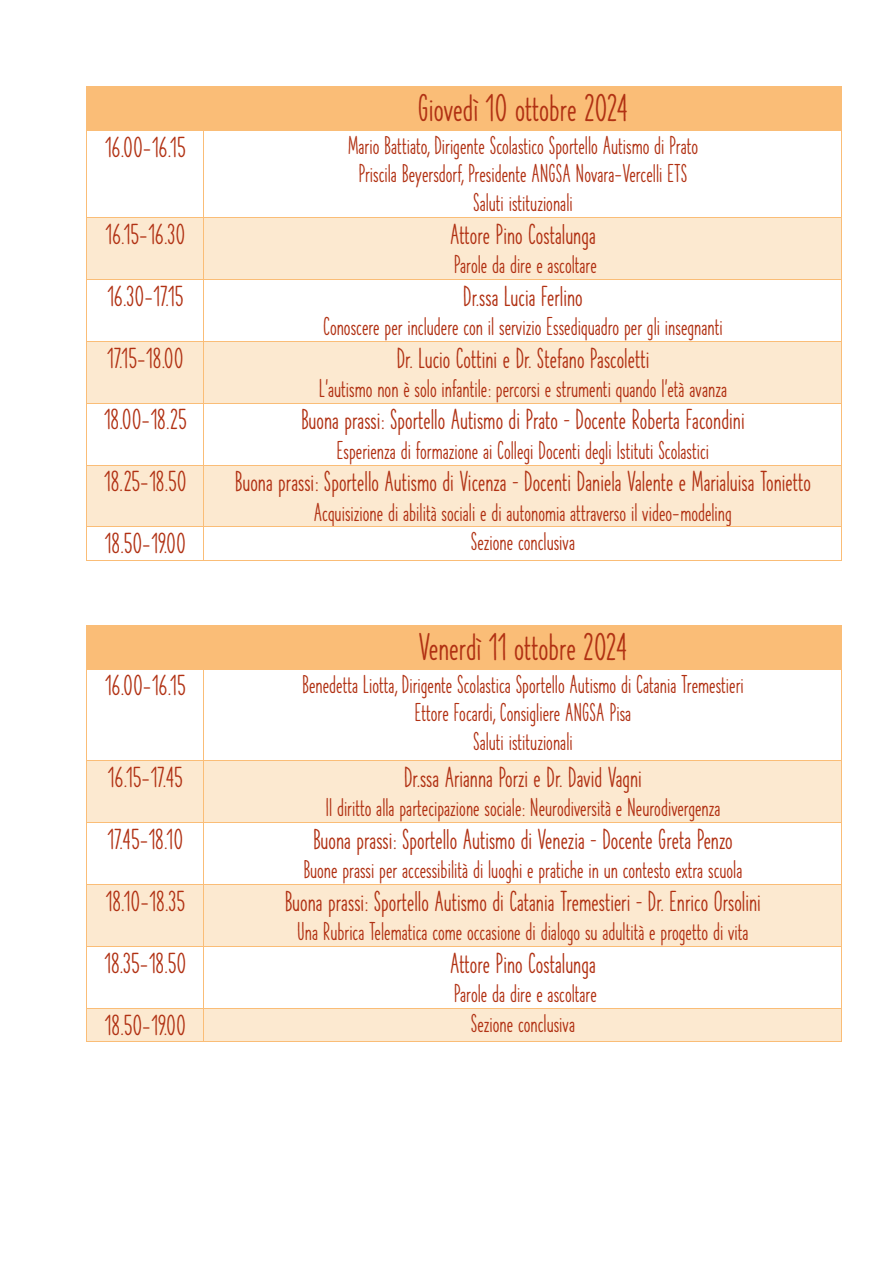
<style>
.page{position:relative;width:893px;height:1263px;background:#fff}
.page>*{position:absolute;margin:0;border:0;box-sizing:border-box;transform-origin:0 0}
.t1{font:900 36px "The Hand";color:#b13113}
.t2{font:900 27px "The Hand";color:#b13113}
.t3{font:900 24.15px/28.8px "The Hand";color:#b13113;text-align:center}
</style>
<div class="page">
<div style="left:87px;top:87px;width:117px;height:43px;background:#fabd77"></div>
<div style="left:204px;top:87px;width:637px;height:43px;background:#fabd77"></div>
<hr style="left:87px;top:86px;width:117px;height:1px;background:#fabd77">
<hr style="left:204px;top:86px;width:637px;height:1px;background:#fabd77">
<hr style="left:841px;top:87px;width:1px;height:43px;background:#fabd77">
<hr style="left:87px;top:130px;width:116px;height:1px;background:#fabd77">
<hr style="left:205px;top:130px;width:636px;height:1px;background:#fabd77">
<hr style="left:87px;top:131px;width:1px;height:86px;background:#fabd77">
<hr style="left:203px;top:131px;width:1px;height:86px;background:#fabd77">
<hr style="left:841px;top:131px;width:1px;height:86px;background:#fabd77">
<div style="left:87px;top:218px;width:116px;height:61px;background:#fce9d0"></div>
<div style="left:204px;top:218px;width:637px;height:61px;background:#fce9d0"></div>
<hr style="left:87px;top:217px;width:116px;height:1px;background:#fabd77">
<hr style="left:204px;top:217px;width:637px;height:1px;background:#fabd77">
<hr style="left:87px;top:218px;width:1px;height:61px;background:#fabd77">
<hr style="left:203px;top:218px;width:1px;height:61px;background:#fabd77">
<hr style="left:841px;top:218px;width:1px;height:61px;background:#fabd77">
<hr style="left:87px;top:279px;width:116px;height:1px;background:#fabd77">
<hr style="left:204px;top:279px;width:637px;height:1px;background:#fabd77">
<hr style="left:87px;top:280px;width:1px;height:61px;background:#fabd77">
<hr style="left:203px;top:280px;width:1px;height:61px;background:#fabd77">
<hr style="left:841px;top:280px;width:1px;height:61px;background:#fabd77">
<div style="left:87px;top:342px;width:116px;height:61px;background:#fce9d0"></div>
<div style="left:204px;top:342px;width:637px;height:61px;background:#fce9d0"></div>
<hr style="left:87px;top:341px;width:116px;height:1px;background:#fabd77">
<hr style="left:204px;top:341px;width:637px;height:1px;background:#fabd77">
<hr style="left:87px;top:342px;width:1px;height:61px;background:#fabd77">
<hr style="left:203px;top:342px;width:1px;height:61px;background:#fabd77">
<hr style="left:841px;top:342px;width:1px;height:61px;background:#fabd77">
<hr style="left:87px;top:403px;width:116px;height:1px;background:#fabd77">
<hr style="left:204px;top:403px;width:637px;height:1px;background:#fabd77">
<hr style="left:87px;top:403px;width:1px;height:62px;background:#fabd77">
<hr style="left:203px;top:403px;width:1px;height:62px;background:#fabd77">
<hr style="left:841px;top:403px;width:1px;height:62px;background:#fabd77">
<div style="left:87px;top:465px;width:116px;height:62px;background:#fce9d0"></div>
<div style="left:204px;top:465px;width:637px;height:62px;background:#fce9d0"></div>
<hr style="left:87px;top:465px;width:116px;height:1px;background:#fabd77">
<hr style="left:204px;top:465px;width:637px;height:1px;background:#fabd77">
<hr style="left:87px;top:465px;width:1px;height:62px;background:#fabd77">
<hr style="left:203px;top:465px;width:1px;height:62px;background:#fabd77">
<hr style="left:841px;top:465px;width:1px;height:62px;background:#fabd77">
<hr style="left:87px;top:527px;width:116px;height:1px;background:#fabd77">
<hr style="left:204px;top:527px;width:637px;height:1px;background:#fabd77">
<hr style="left:87px;top:527px;width:1px;height:33px;background:#fabd77">
<hr style="left:203px;top:527px;width:1px;height:33px;background:#fabd77">
<hr style="left:841px;top:527px;width:1px;height:33px;background:#fabd77">
<hr style="left:88px;top:560px;width:115px;height:1px;background:#fabd77">
<hr style="left:204px;top:560px;width:637px;height:1px;background:#fabd77">
<div style="left:87px;top:626px;width:117px;height:43px;background:#fabd77"></div>
<div style="left:204px;top:626px;width:637px;height:43px;background:#fabd77"></div>
<hr style="left:88px;top:625px;width:116px;height:1px;background:#fabd77">
<hr style="left:204px;top:625px;width:637px;height:1px;background:#fabd77">
<hr style="left:841px;top:626px;width:1px;height:43px;background:#fabd77">
<hr style="left:87px;top:669px;width:116px;height:1px;background:#fabd77">
<hr style="left:205px;top:669px;width:636px;height:1px;background:#fabd77">
<hr style="left:87px;top:670px;width:1px;height:91px;background:#fabd77">
<hr style="left:203px;top:670px;width:1px;height:91px;background:#fabd77">
<hr style="left:841px;top:670px;width:1px;height:91px;background:#fabd77">
<div style="left:87px;top:761px;width:116px;height:62px;background:#fce9d0"></div>
<div style="left:204px;top:761px;width:637px;height:62px;background:#fce9d0"></div>
<hr style="left:87px;top:761px;width:116px;height:1px;background:#fabd77">
<hr style="left:204px;top:761px;width:637px;height:1px;background:#fabd77">
<hr style="left:87px;top:761px;width:1px;height:62px;background:#fabd77">
<hr style="left:203px;top:761px;width:1px;height:62px;background:#fabd77">
<hr style="left:841px;top:761px;width:1px;height:62px;background:#fabd77">
<hr style="left:87px;top:823px;width:116px;height:1px;background:#fabd77">
<hr style="left:204px;top:823px;width:637px;height:1px;background:#fabd77">
<hr style="left:87px;top:823px;width:1px;height:61px;background:#fabd77">
<hr style="left:203px;top:823px;width:1px;height:61px;background:#fabd77">
<hr style="left:841px;top:823px;width:1px;height:61px;background:#fabd77">
<div style="left:87px;top:885px;width:116px;height:61px;background:#fce9d0"></div>
<div style="left:204px;top:885px;width:637px;height:61px;background:#fce9d0"></div>
<hr style="left:87px;top:884px;width:116px;height:1px;background:#fabd77">
<hr style="left:204px;top:884px;width:637px;height:1px;background:#fabd77">
<hr style="left:87px;top:885px;width:1px;height:61px;background:#fabd77">
<hr style="left:203px;top:885px;width:1px;height:61px;background:#fabd77">
<hr style="left:841px;top:885px;width:1px;height:61px;background:#fabd77">
<hr style="left:87px;top:946px;width:116px;height:1px;background:#fabd77">
<hr style="left:204px;top:946px;width:637px;height:1px;background:#fabd77">
<hr style="left:87px;top:947px;width:1px;height:61px;background:#fabd77">
<hr style="left:203px;top:947px;width:1px;height:61px;background:#fabd77">
<hr style="left:841px;top:947px;width:1px;height:61px;background:#fabd77">
<div style="left:87px;top:1009px;width:116px;height:32px;background:#fce9d0"></div>
<div style="left:204px;top:1009px;width:637px;height:32px;background:#fce9d0"></div>
<hr style="left:87px;top:1008px;width:116px;height:1px;background:#fabd77">
<hr style="left:204px;top:1008px;width:637px;height:1px;background:#fabd77">
<hr style="left:87px;top:1009px;width:1px;height:32px;background:#fabd77">
<hr style="left:87px;top:1041px;width:116px;height:1px;background:#fabd77">
<hr style="left:203px;top:1009px;width:1px;height:32px;background:#fabd77">
<hr style="left:204px;top:1041px;width:637px;height:1px;background:#fabd77">
<hr style="left:841px;top:1009px;width:1px;height:32px;background:#fabd77">
<h1 class="t1" style="left:418px;top:94px;width:212px">Giovedì 10 ottobre 2024</h1>
<p class="t2" style="left:105px;top:136px;width:82px">16.00-16.15</p>
<p class="t3" style="left:347px;top:133px;width:352px">Mario Battiato, Dirigente Scolastico Sportello Autismo di Prato<br>Priscila Beyersdorf, Presidente ANGSA Novara-Vercelli ETS<br>Saluti istituzionali</p>
<p class="t2" style="left:106px;top:223px;width:81px">16.15-16.30</p>
<p class="t2" style="left:450px;top:223px;width:147px">Attore Pino Costalunga</p>
<p class="t3" style="left:454px;top:252px;width:144px">Parole da dire e ascoltare</p>
<p class="t2" style="left:107px;top:285px;width:78px">16.30-17.15</p>
<p class="t2" style="left:463px;top:285px;width:121px">Dr.ssa Lucia Ferlino</p>
<p class="t3" style="left:323px;top:314px;width:401px">Conoscere per includere con il servizio Essediquadro per gli insegnanti</p>
<p class="t2" style="left:107px;top:347px;width:78px">17.15-18.00</p>
<p class="t2" style="left:396px;top:347px;width:254px">Dr. Lucio Cottini e Dr. Stefano Pascoletti</p>
<p class="t3" style="left:319px;top:376px;width:410px">L’autismo non è solo infantile: percorsi e strumenti quando l’età avanza</p>
<p class="t2" style="left:104px;top:409px;width:84px">18.00-18.25</p>
<p class="t2" style="left:301px;top:409px;width:445px">Buona prassi: Sportello Autismo di Prato – Docente Roberta Facondini</p>
<p class="t3" style="left:336px;top:438px;width:374px">Esperienza di formazione ai Collegi Docenti degli Istituti Scolastici</p>
<p class="t2" style="left:104px;top:471px;width:84px">18.25-18.50</p>
<p class="t2" style="left:235px;top:471px;width:577px">Buona prassi: Sportello Autismo di Vicenza – Docenti Daniela Valente e Marialuisa Tonietto</p>
<p class="t3" style="left:314px;top:500px;width:419px">Acquisizione di abilità sociali e di autonomia attraverso il video-modeling</p>
<p class="t2" style="left:105px;top:532px;width:82px">18.50-19.00</p>
<p class="t3" style="left:471px;top:529px;width:106px">Sezione conclusiva</p>
<h1 class="t1" style="left:418px;top:633px;width:210px">Venerdì 11 ottobre 2024</h1>
<p class="t2" style="left:105px;top:675px;width:82px">16.00-16.15</p>
<p class="t3" style="left:302px;top:672px;width:443px">Benedetta Liotta, Dirigente Scolastica Sportello Autismo di Catania Tremestieri<br>Ettore Focardi, Consigliere ANGSA Pisa<br>Saluti istituzionali</p>
<p class="t2" style="left:108px;top:766px;width:76px">16.15-17.45</p>
<p class="t2" style="left:404px;top:766px;width:240px">Dr.ssa Arianna Porzi e Dr. David Vagni</p>
<p class="t3" style="left:325px;top:796px;width:396px">Il diritto alla partecipazione sociale: Neurodiversità e Neurodivergenza</p>
<p class="t2" style="left:107px;top:828px;width:77px">17.45-18.10</p>
<p class="t2" style="left:313px;top:828px;width:421px">Buona prassi: Sportello Autismo di Venezia – Docente Greta Penzo</p>
<p class="t3" style="left:303px;top:858px;width:440px">Buone prassi per accessibilità di luoghi e pratiche in un contesto extra scuola</p>
<p class="t2" style="left:106px;top:890px;width:81px">18.10-18.35</p>
<p class="t2" style="left:285px;top:890px;width:477px">Buona prassi: Sportello Autismo di Catania Tremestieri – Dr. Enrico Orsolini</p>
<p class="t3" style="left:297px;top:919px;width:453px">Una Rubrica Telematica come occasione di dialogo su adultità e progetto di vita</p>
<p class="t2" style="left:104px;top:952px;width:83px">18.35-18.50</p>
<p class="t2" style="left:450px;top:952px;width:147px">Attore Pino Costalunga</p>
<p class="t3" style="left:454px;top:981px;width:144px">Parole da dire e ascoltare</p>
<p class="t2" style="left:105px;top:1014px;width:82px">18.50-19.00</p>
<p class="t3" style="left:471px;top:1011px;width:106px">Sezione conclusiva</p>
</div>
